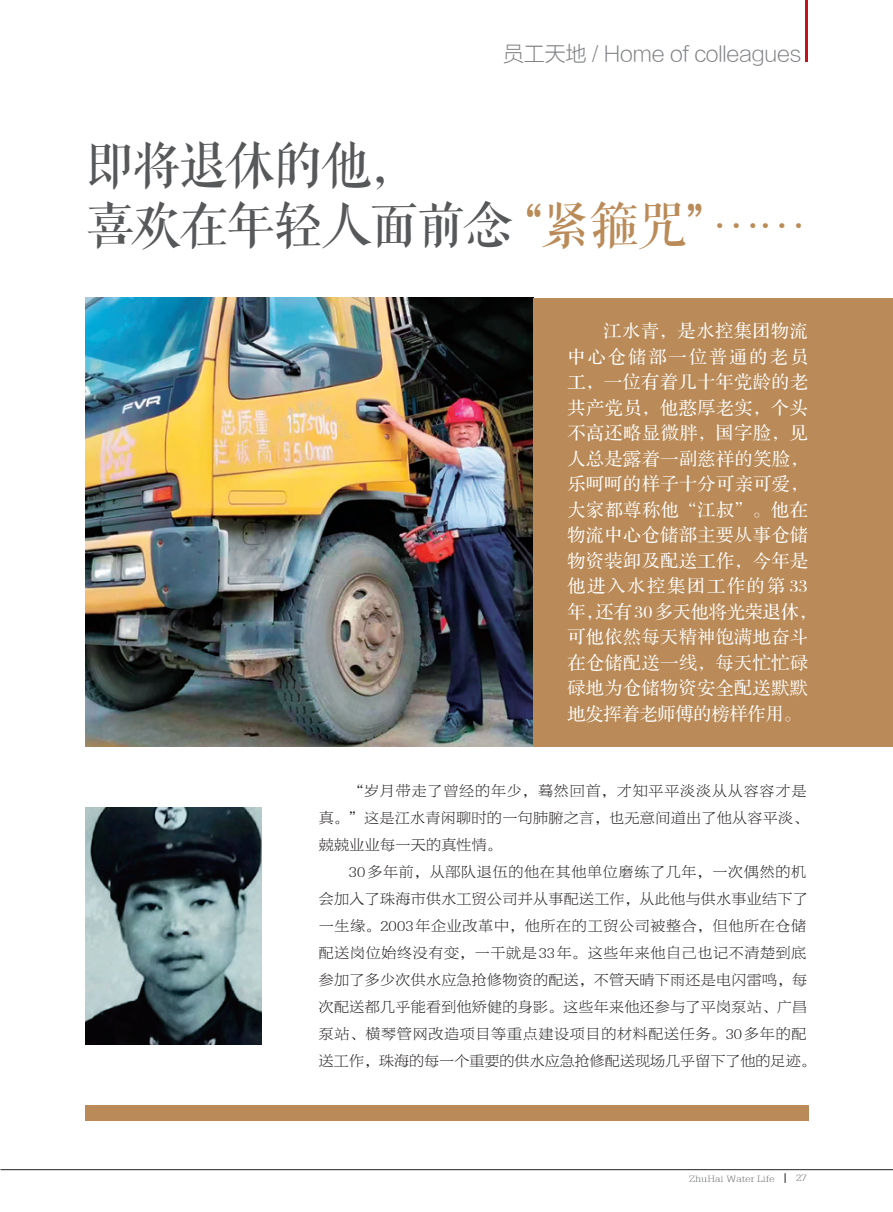
<style>
.page{position:relative;width:893px;height:1212px;background:#fff}
.page>*{position:absolute;margin:0;border:0;box-sizing:border-box;transform-origin:0 0}
.t1{font:49.8px/59.7px "FZQKBYSJW GB1 0";letter-spacing:-.05em;color:#57585a}
.t2{font:21px "FZLTXHK GBK1 0";letter-spacing:-.005em;color:#808285}
.t3{font:18px/25.5px "FZS3 JW GB1 0";letter-spacing:.035em;color:#fff}
.t4{font:15px/27px "FZBYSK GBK1 0";letter-spacing:.025em;color:#231f20}
.t5{font:9.75px "FZBYSK GBK1 0";color:#6c6d70}
.s1{color:#ba8b58}
</style>
<div class="page">
<img style="left:85px;top:298px;width:449px;height:448px">
<div style="left:534px;top:298px;width:359px;height:448px;background:#ba8b58"></div>
<div style="left:85px;top:1106px;width:723px;height:15px;background:#ba8b58"></div>
<img style="left:85px;top:807px;width:177px;height:237px">
<hr style="left:806px;top:0;width:2px;height:62px;background:#c4121a">
<hr style="left:0;top:1169px;width:893px;height:1px;background:#231f20">
<h2 class="t2" style="left:503px;top:42px;width:300px">员工天地 / Home of colleagues</h2>
<h1 class="t1" style="left:85px;top:137px;width:723px">即将退休的他，<br>喜欢在年轻人面前念<span class="s1">“紧箍咒”……</span></h1>
<p class="t3" style="left:567px;top:319px;width:251px;text-indent:36px">江水青，是水控集团物流中心仓储部一位普通的老员工，一位有着几十年党龄的老共产党员，他憨厚老实，个头不高还略显微胖，国字脸，见人总是露着一副慈祥的笑脸，乐呵呵的样子十分可亲可爱，大家都尊称他“江叔”。他在物流中心仓储部主要从事仓储物资装卸及配送工作，今年是他进入水控集团工作的第 33年，还有 30 多天他将光荣退休，可他依然每天精神饱满地奋斗在仓储配送一线，每天忙忙碌碌地为仓储物资安全配送默默地发挥着老师傅的榜样作用。</p>
<p class="t4" style="left:319px;top:778px;width:491px;text-indent:30px">“岁月带走了曾经的年少，蓦然回首，才知平平淡淡从从容容才是真。”这是江水青闲聊时的一句肺腑之言，也无意间道出了他从容平淡、兢兢业业每一天的真性情。</p>
<p class="t4" style="left:319px;top:859px;width:498px;text-indent:30px">30多年前，从部队退伍的他在其他单位磨练了几年，一次偶然的机会加入了珠海市供水工贸公司并从事配送工作，从此他与供水事业结下了一生缘。2003年企业改革中，他所在的工贸公司被整合，但他所在仓储配送岗位始终没有变，一干就是33年。这些年来他自己也记不清楚到底参加了多少次供水应急抢修物资的配送，不管天晴下雨还是电闪雷鸣，每次配送都几乎能看到他矫健的身影。这些年来他还参与了平岗泵站、广昌泵站、横琴管网改造项目等重点建设项目的材料配送任务。30多年的配送工作，珠海的每一个重要的供水应急抢修配送现场几乎留下了他的足迹。</p>
<p class="t5" style="left:689px;top:1173px;width:87px">ZhuHai Water Life</p>
<p class="t5" style="left:796px;top:1173px;width:12px">27</p>
</div>
